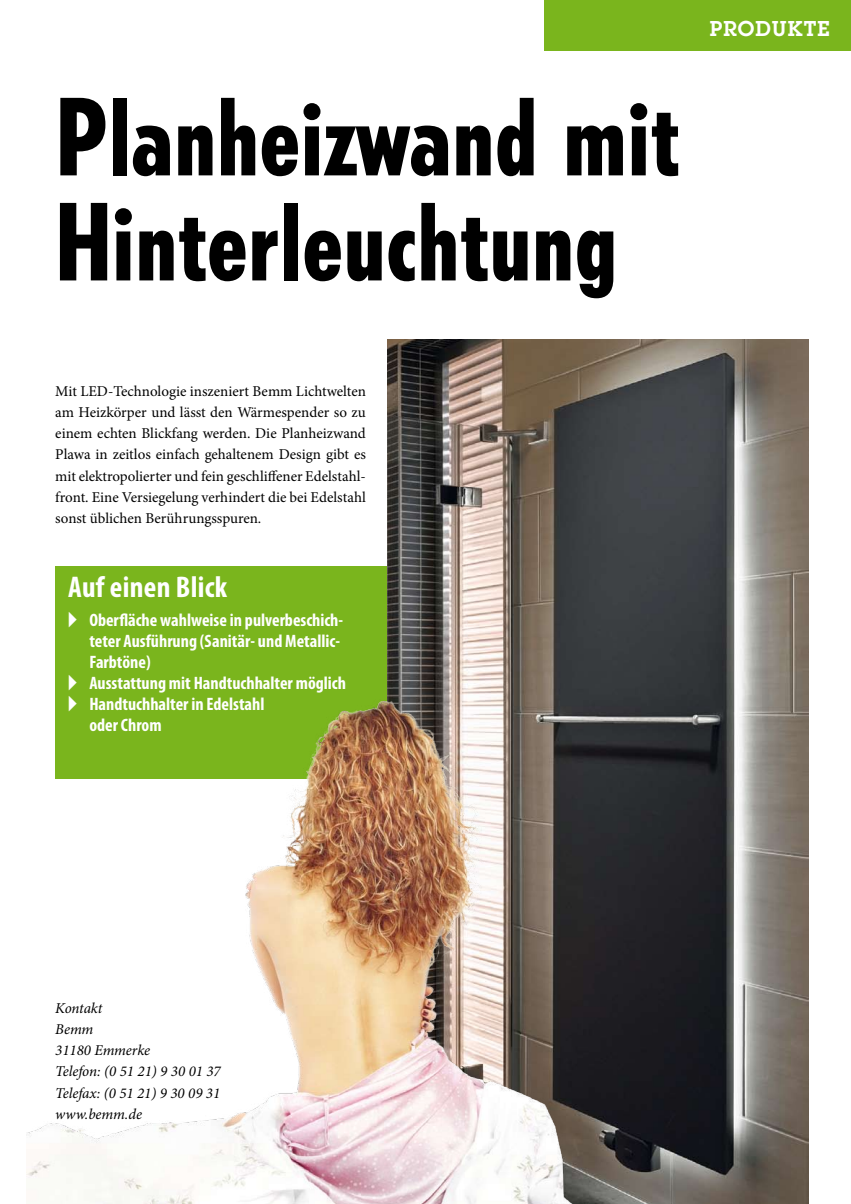
<style>
.page{position:relative;width:851px;height:1204px;background:#fff}
.page>*{position:absolute;margin:0;border:0;box-sizing:border-box;transform-origin:0 0}
.t1{font:800 condensed 105px/105px "Tempo Std";color:#000}
.t2{font:700 condensed 30px "Myriad Pro";letter-spacing:.01em;color:#fff}
.t3{font:600 21px "Lubalin Graph Std";letter-spacing:.05em;color:#fff}
.t4{font:700 condensed 18px "Myriad Pro";color:#fff}
.t5{font:15px/21.3px "Minion Pro";color:#000;text-align:justify}
.t6{font:italic 15px/21.3px "Minion Pro";letter-spacing:-.005em;color:#000}
</style>
<div class="page">
<div style="left:544px;top:0;width:306px;height:51px;background:#7ab51d"></div>
<div style="left:55px;top:566px;width:332px;height:212px;background:#7ab51d"></div>
<img style="left:387px;top:339px;width:421px;height:864px">
<img style="left:27px;top:672px;width:616px;height:531px">
<h1 class="t1" style="left:55px;top:84px;width:625px">Planheizwand mit<br>Hinterleuchtung</h1>
<h3 class="t3" style="left:709px;top:15px;width:121px">PRODUKTE</h3>
<p class="t5" style="left:55px;top:380px;width:312px">Mit LED-Technologie inszeniert Bemm Lichtwelten am Heizkörper und lässt den Wärmespender so zu einem echten Blickfang werden. Die Planheizwand Plawa in zeitlos einfach gehaltenem Design gibt es mit elektropolierter und fein geschliffener Edelstahl&shy;front. Eine Versiegelung verhindert die bei Edelstahl sonst üblichen Berührungsspuren.</p>
<h2 class="t2" style="left:68px;top:568px;width:160px">Auf einen Blick</h2>
<p class="t4" style="left:68px;top:609px;width:276px">▸ Oberfläche wahlweise in pulverbeschich-</p>
<p class="t4" style="left:89px;top:630px;width:252px">teter Ausführung (Sanitär- und Metallic-</p>
<p class="t4" style="left:89px;top:651px;width:63px">Farbtöne)</p>
<p class="t4" style="left:68px;top:672px;width:279px">▸ Ausstattung mit Handtuchhalter möglich</p>
<p class="t4" style="left:68px;top:693px;width:198px">▸ Handtuchhalter in Edelstahl</p>
<p class="t4" style="left:89px;top:714px;width:74px">oder Chrom</p>
<p class="t6" style="left:55px;top:997px;width:167px">Kontakt<br>Bemm<br>31180 Emmerke<br>Telefon: (0 51 21) 9 30 01 37<br>Telefax: (0 51 21) 9 30 09 31 www.bemm.de</p>
</div>
